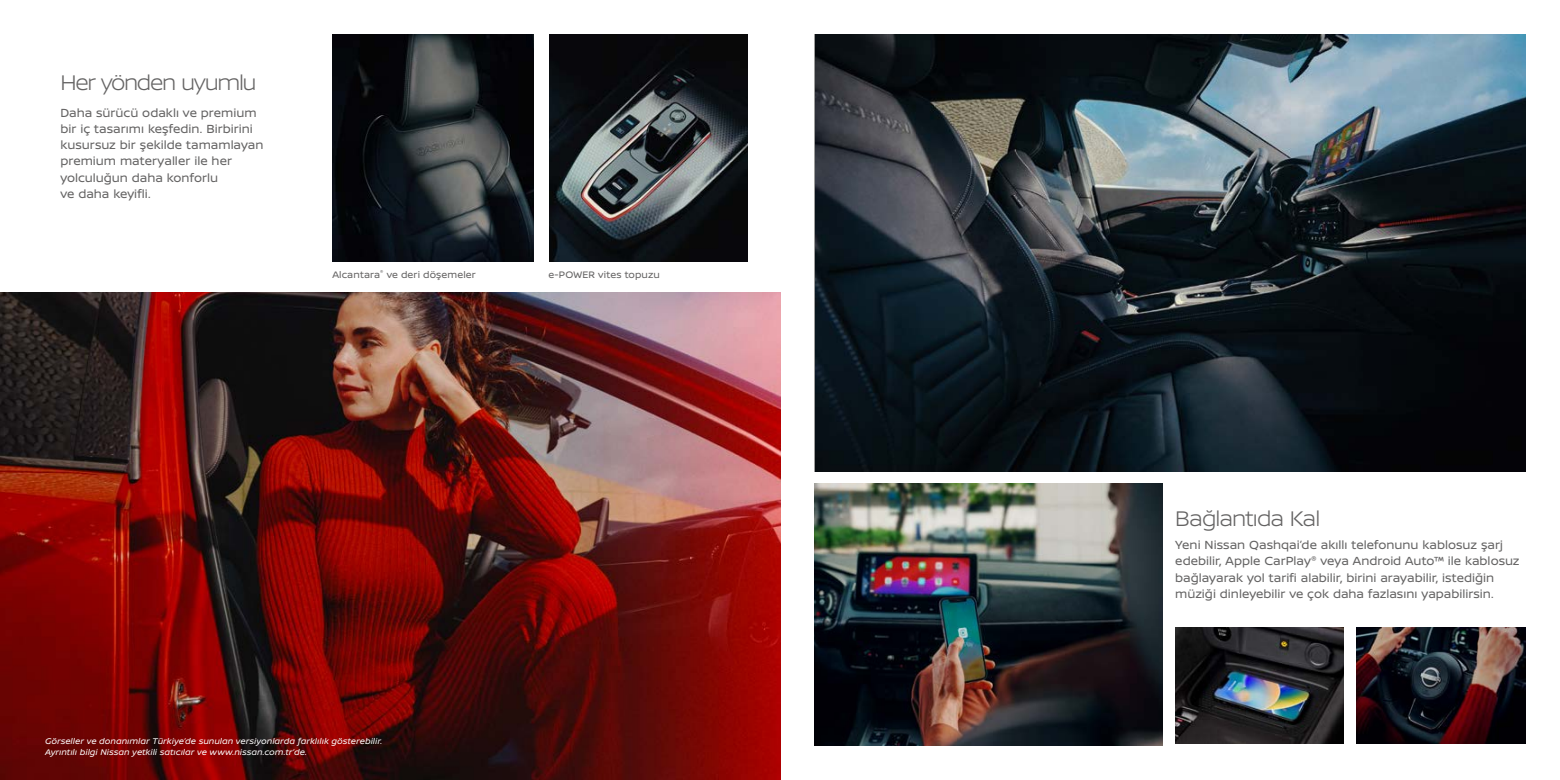
<style>
.page{position:relative;width:1560px;height:780px;background:#fff}
.page>*{position:absolute;margin:0;border:0;box-sizing:border-box;transform-origin:0 0}
.t1{font:300 22.5px "Nissan Brand";letter-spacing:-.045em;color:#646363}
.t2{font:12.5px/16.2px "Nissan Brand";color:#646363}
.t3{font:10px "Nissan Brand";letter-spacing:.01em;color:#646363}
.t4{font:italic 8.75px/10.5px "Nissan Brand";letter-spacing:.015em;color:#fff}
</style>
<div class="page">
<img style="left:0;top:292px;width:780px;height:488px">
<img style="left:332px;top:34px;width:202px;height:227px">
<img style="left:549px;top:34px;width:198px;height:227px">
<img style="left:815px;top:34px;width:710px;height:437px">
<img style="left:1175px;top:627px;width:168px;height:116px">
<img style="left:1356px;top:627px;width:169px;height:116px">
<img style="left:814px;top:483px;width:348px;height:262px">
<h1 class="t1" style="left:60px;top:67px;width:198px">Her yönden uyumlu</h1>
<p class="t2" style="left:60px;top:104px;width:204px">Daha sürücü odaklı ve premium bir iç tasarımı keşfedin. Birbirini kusursuz bir şekilde tamamlayan premium materyaller ile her yolculuğun daha konforlu<br>ve daha keyifli.</p>
<p class="t3" style="left:332px;top:267px;width:145px">Alcantara<sup>®</sup> ve deri döşemeler</p>
<p class="t3" style="left:548px;top:267px;width:113px">e-POWER vites topuzu</p>
<p class="t4" style="left:45px;top:735px;width:339px">Görseller ve donanımlar Türkiye’de sunulan versiyonlarda farklılık gösterebilir.<br>Ayrıntılı bilgi Nissan yetkili satıcılar ve www.nissan.com.tr’de.</p>
<h1 class="t1" style="left:1175px;top:502px;width:146px">Bağlantıda Kal</h1>
<p class="t2" style="left:1175px;top:536px;width:346px">Yeni Nissan Qashqai’de akıllı telefonunu kablosuz şarj edebilir, Apple CarPlay<sup>®</sup> veya Android Auto™ ile kablosuz bağlayarak yol tarifi alabilir, birini arayabilir, istediğin müziği dinleyebilir ve çok daha fazlasını yapabilirsin.</p>
</div>
